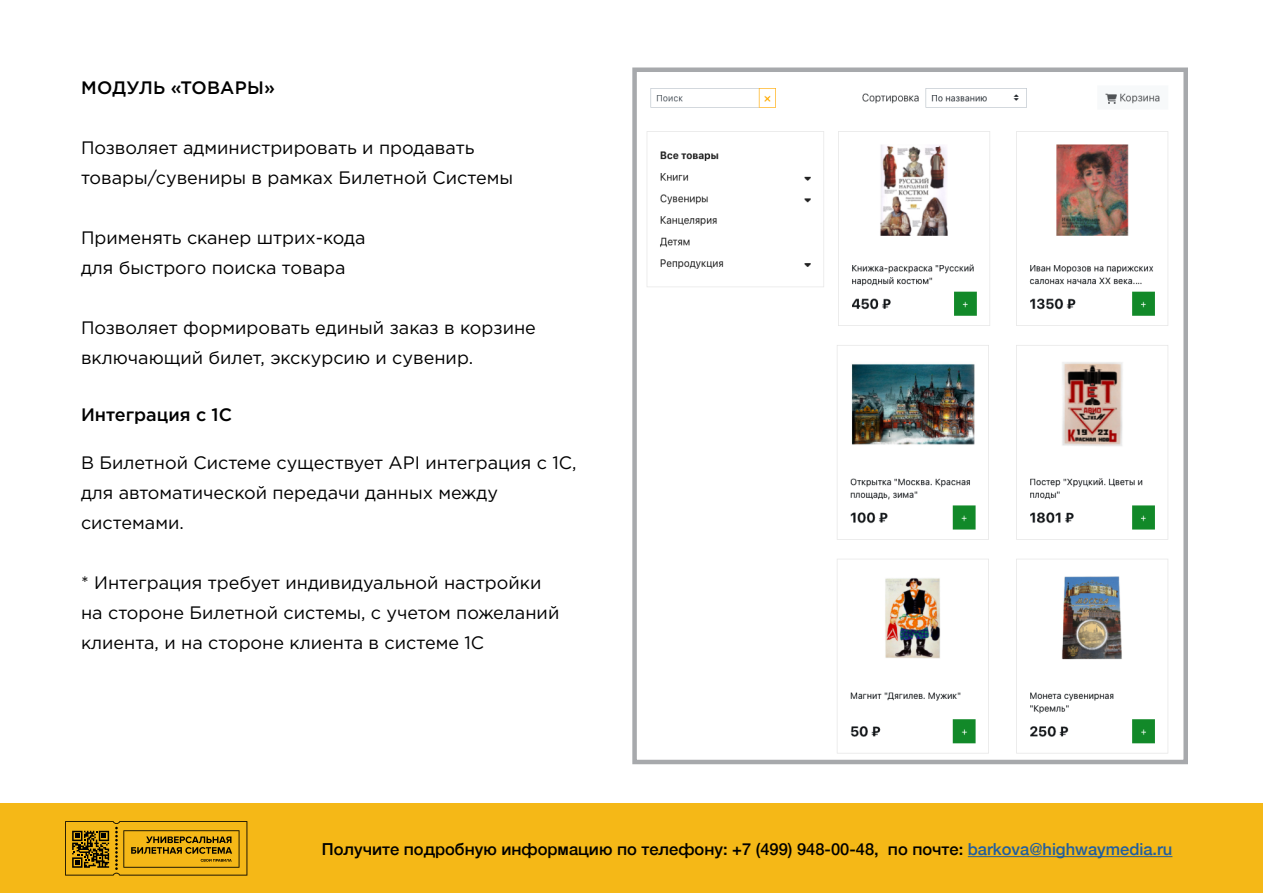
<style>
.page{position:relative;width:1263px;height:893px;background:#fff}
.page>*{position:absolute;margin:0;border:0;box-sizing:border-box;transform-origin:0 0}
.t1{font:18px/30px "Gotham Pro";color:#000}
.t2{font:500 18px "Gotham Pro";letter-spacing:.02em;color:#000}
.t3{font:500 18px "Gotham Pro";color:#000}
.t4{font:500 16.5px "Helvetica Neue";color:#000}
.s1{color:#215e9e}
</style>
<div class="page">
<div style="left:0;top:804px;width:1263px;height:89px;background:#f5b817"></div>
<hr style="left:968px;top:856px;width:204px;height:1px;background:#215e9e">
<svg style="left:65px;top:821px;width:182px;height:54px"></svg>
<img style="left:647px;top:88px;width:521px;height:666px">
<div style="left:632px;top:68px;width:556px;height:696px;border:4px solid #a7a9ac"></div>
<p class="t2" style="left:81px;top:78px;width:195px">МОДУЛЬ «ТОВАРЫ»</p>
<p class="t1" style="left:81px;top:133px;width:434px">Позволяет администрировать и продавать товары/сувениры в рамках Билетной Системы</p>
<p class="t1" style="left:81px;top:223px;width:286px">Применять сканер штрих-кода для быстрого поиска товара</p>
<p class="t1" style="left:81px;top:313px;width:456px">Позволяет формировать единый заказ в корзине включающий билет, экскурсию и сувенир.</p>
<p class="t3" style="left:81px;top:405px;width:153px">Интеграция с 1С</p>
<p class="t1" style="left:81px;top:448px;width:497px">В Билетной Системе существует API интеграция с 1С, для автоматической передачи данных между системами.</p>
<p class="t1" style="left:81px;top:568px;width:480px">* Интеграция требует индивидуальной настройки на стороне Билетной системы, с учетом пожеланий клиента, и на стороне клиента в системе 1С</p>
<p class="t4" style="left:322px;top:836px;width:852px">Получите подробную информацию по телефону: +7 (499) 948-00-48, по почте: <span class="s1">barkova@highwaymedia.ru</span></p>
</div>
